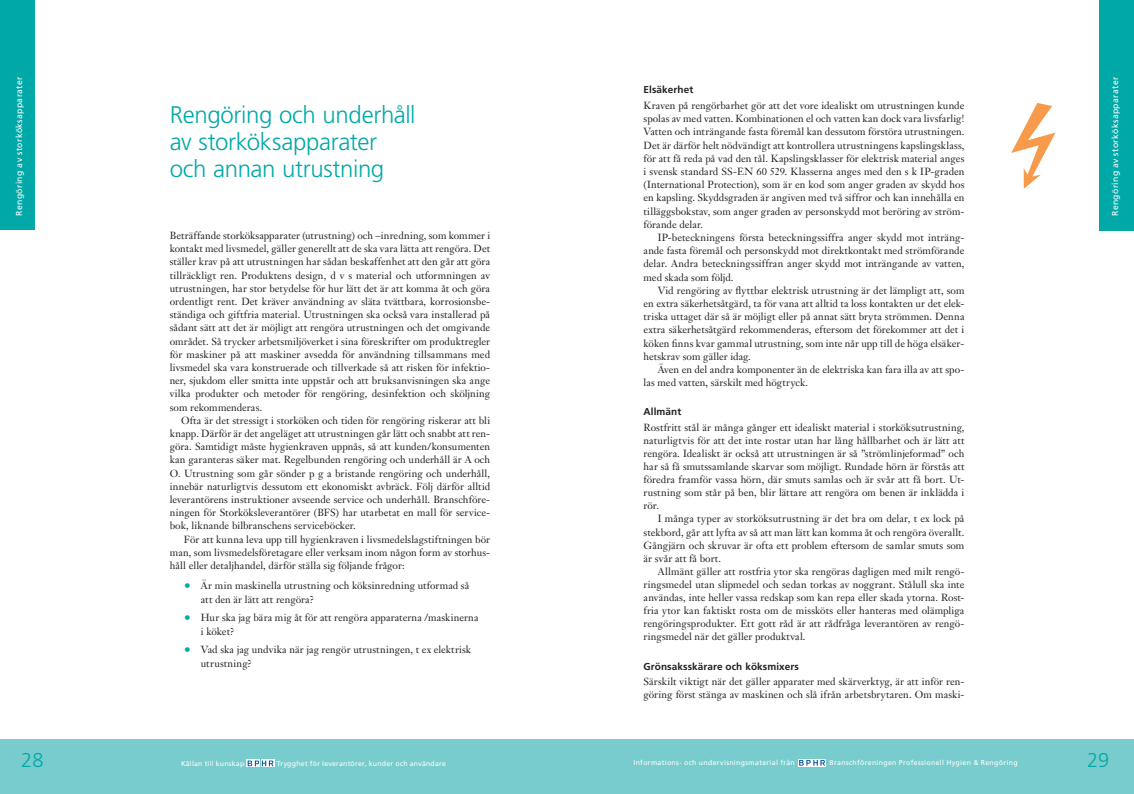
<style>
.page{position:relative;width:1134px;height:794px;background:#fff}
.page>*{position:absolute;margin:0;border:0;box-sizing:border-box;transform-origin:0 0}
.t1{font:300 24px/27px "Frutiger";letter-spacing:-.015em;color:#00a9a7}
.t2{font:300 20px "Frutiger";color:#00a9a7}
.t3{font:10.2px/13.2px "Janson Text";letter-spacing:.005em;color:#231f20;text-align:justify}
.t4{font:700 10px "Frutiger";letter-spacing:.01em;color:#231f20}
.t5{font:8.6px "Frutiger";letter-spacing:.04em;color:#fff}
.t6{font:7px "Frutiger";letter-spacing:.04em;color:#fff}
.s1{font-size:14px;color:#00a9a7}
</style>
<div class="page">
<div style="left:1100px;top:0;width:34px;height:230px;background:#00a9a7"></div>
<div style="left:0;top:0;width:34px;height:230px;background:#00a9a7"></div>
<div style="left:0;top:739px;width:1134px;height:55px;background:#78cccd"></div>
<div style="left:254px;top:759px;width:6px;height:8px;background:#fff"></div>
<svg style="left:261px;top:759px;width:6px;height:8px"></svg>
<svg style="left:247px;top:759px;width:6px;height:8px"></svg>
<svg style="left:268px;top:759px;width:6px;height:8px"></svg>
<svg style="left:248px;top:760px;width:26px;height:6px"></svg>
<svg style="left:805px;top:759px;width:7px;height:7px"></svg>
<svg style="left:812px;top:759px;width:7px;height:7px"></svg>
<svg style="left:798px;top:759px;width:6px;height:7px"></svg>
<svg style="left:819px;top:759px;width:7px;height:7px"></svg>
<svg style="left:799px;top:760px;width:26px;height:5px"></svg>
<svg style="left:1011px;top:103px;width:44px;height:86px"></svg>
<p class="t5" style="left:14px;top:215px;width:141px;rotate:-90deg">Rengöring av storköksapparater</p>
<p class="t5" style="left:1110px;top:216px;width:141px;rotate:-90deg">Rengöring av storköksapparater</p>
<p class="t4" style="left:643px;top:83px;width:51px">Elsäkerhet</p>
<p class="t3" style="left:643px;top:99px;width:322px">Kraven på rengörbarhet gör att det vore idealiskt om utrustningen kunde spolas av med vatten. Kombinationen el och vatten kan dock vara livsfarlig!<br>Vatten och inträngande fasta föremål kan dessutom förstöra utrustningen.<br>Det är därför helt nödvändigt att kontrollera utrustningens kapslingsklass, för att få reda på vad den tål. Kapslingsklasser för elektrisk material anges i svensk standard SS-EN 60 529. Klasserna anges med den s k IP-graden (International Protection), som är en kod som anger graden av skydd hos en kapsling. Skyddsgraden är angiven med två siffror och kan innehålla en tilläggsbokstav, som anger graden av personskydd mot beröring av ström&shy;förande delar.</p>
<p class="t3" style="left:643px;top:231px;width:322px;text-indent:14px">IP-beteckningens första beteckningssiffra anger skydd mot inträng&shy;ande fasta föremål och personskydd mot direktkontakt med strömförande delar. Andra beteckningssiffran anger skydd mot inträngande av vatten, med skada som följd.</p>
<p class="t3" style="left:643px;top:283px;width:322px;text-indent:14px">Vid rengöring av flyttbar elektrisk utrustning är det lämpligt att, som en extra säkerhetsåtgärd, ta för vana att alltid ta loss kontakten ur det elek&shy;triska uttaget där så är möjligt eller på annat sätt bryta strömmen. Denna extra säkerhetsåtgärd rekommenderas, eftersom det förekommer att det i köken finns kvar gammal utrustning, som inte når upp till de höga elsäker&shy;hetskrav som gäller idag.</p>
<p class="t3" style="left:643px;top:363px;width:322px;text-indent:14px">Även en del andra komponenter än de elektriska kan fara illa av att spo&shy;las med vatten, särskilt med högtryck.</p>
<p class="t4" style="left:643px;top:406px;width:39px">Allmänt</p>
<p class="t3" style="left:643px;top:420px;width:322px">Rostfritt stål är många gånger ett idealiskt material i storköksutrustning, naturligtvis för att det inte rostar utan har lång hållbarhet och är lätt att rengöra. Idealiskt är också att utrustningen är så ”strömlinjeformad” och har så få smutssamlande skarvar som möjligt. Rundade hörn är förstås att föredra framför vassa hörn, där smuts samlas och är svår att få bort. Ut&shy;rustning som står på ben, blir lättare att rengöra om benen är inklädda i rör.</p>
<p class="t3" style="left:643px;top:512px;width:322px;text-indent:14px">I många typer av storköksutrustning är det bra om delar, t ex lock på stekbord, går att lyfta av så att man lätt kan komma åt och rengöra överallt.<br>Gångjärn och skruvar är ofta ett problem eftersom de samlar smuts som är svår att få bort.</p>
<p class="t3" style="left:643px;top:564px;width:322px;text-indent:14px">Allmänt gäller att rostfria ytor ska rengöras dagligen med milt rengö&shy;ringsmedel utan slipmedel och sedan torkas av noggrant. Stålull ska inte användas, inte heller vassa redskap som kan repa eller skada ytorna. Rost&shy;fria ytor kan faktiskt rosta om de missköts eller hanteras med olämpliga rengöringsprodukter. Ett gott råd är att rådfråga leverantören av rengö&shy;ringsmedel när det gäller produktval.</p>
<p class="t4" style="left:643px;top:660px;width:157px">Grönsaksskärare och köksmixers</p>
<p class="t3" style="left:643px;top:675px;width:322px">Särskilt viktigt när det gäller apparater med skärverktyg, är att inför ren&shy;göring först stänga av maskinen och slå ifrån arbetsbrytaren. Om maski-</p>
<h1 class="t1" style="left:170px;top:101px;width:247px">Rengöring och underhåll av storköksapparater och annan utrustning</h1>
<p class="t3" style="left:170px;top:229px;width:322px">Beträffande storköksapparater (utrustning) och –inredning, som kommer i kontakt med livsmedel, gäller generellt att de ska vara lätta att rengöra. Det ställer krav på att utrustningen har sådan beskaffenhet att den går att göra tillräckligt ren. Produktens design, d v s material och utformningen av utrustningen, har stor betydelse för hur lätt det är att komma åt och göra ordentligt rent. Det kräver användning av släta tvättbara, korrosionsbe&shy;ständiga och giftfria material. Utrustningen ska också vara installerad på sådant sätt att det är möjligt att rengöra utrustningen och det omgivande området. Så trycker arbetsmiljöverket i sina föreskrifter om produktregler för maskiner på att maskiner avsedda för användning tillsammans med livsmedel ska vara konstruerade och tillverkade så att risken för infektio&shy;ner, sjukdom eller smitta inte uppstår och att bruksanvisningen ska ange vilka produkter och metoder för rengöring, desinfektion och sköljning som rekommenderas.</p>
<p class="t3" style="left:170px;top:413px;width:322px;text-indent:11px">Ofta är det stressigt i storköken och tiden för rengöring riskerar att bli knapp. Därför är det angeläget att utrustningen går lätt och snabbt att ren&shy;göra. Samtidigt måste hygienkraven uppnås, så att kunden/konsumenten kan garanteras säker mat. Regelbunden rengöring och underhåll är A och O. Utrustning som går sönder p g a bristande rengöring och underhåll, innebär naturligtvis dessutom ett ekonomiskt avbräck. Följ därför alltid leverantörens instruktioner avseende service och underhåll. Branschföre&shy;ningen för Storköksleverantörer (BFS) har utarbetat en mall för service&shy;bok, liknande bilbranschens serviceböcker.</p>
<p class="t3" style="left:170px;top:532px;width:322px;text-indent:14px">För att kunna leva upp till hygienkraven i livsmedelslagstiftningen bör man, som livsmedelsföretagare eller verksam inom någon form av storhus&shy;håll eller detaljhandel, därför ställa sig följande frågor:</p>
<p class="t3" style="left:201px;top:579px;width:270px;text-indent:-17px"><span class="s1">•</span> Är min maskinella utrustning och köksinredning utformad så att den är lätt att rengöra?</p>
<p class="t3" style="left:201px;top:611px;width:279px;text-indent:-17px"><span class="s1">•</span> Hur ska jag bära mig åt för att rengöra apparaterna /maskinerna i köket?</p>
<p class="t3" style="left:201px;top:643px;width:272px;text-indent:-17px"><span class="s1">•</span> Vad ska jag undvika när jag rengör utrustningen, t ex elektrisk utrustning?</p>
<h2 class="t2" style="left:21px;top:749px;width:24px">28</h2>
<p class="t6" style="left:181px;top:759px;width:65px">Källan till kunskap</p>
<p class="t6" style="left:277px;top:759px;width:171px">Trygghet för leverantörer, kunder och användare</p>
<p class="t6" style="left:633px;top:759px;width:163px">Informations- och undervisningsmaterial från</p>
<p class="t6" style="left:829px;top:759px;width:190px">Branschföreningen Professionell Hygien &amp; Rengöring</p>
<h2 class="t2" style="left:1087px;top:749px;width:24px">29</h2>
</div>
